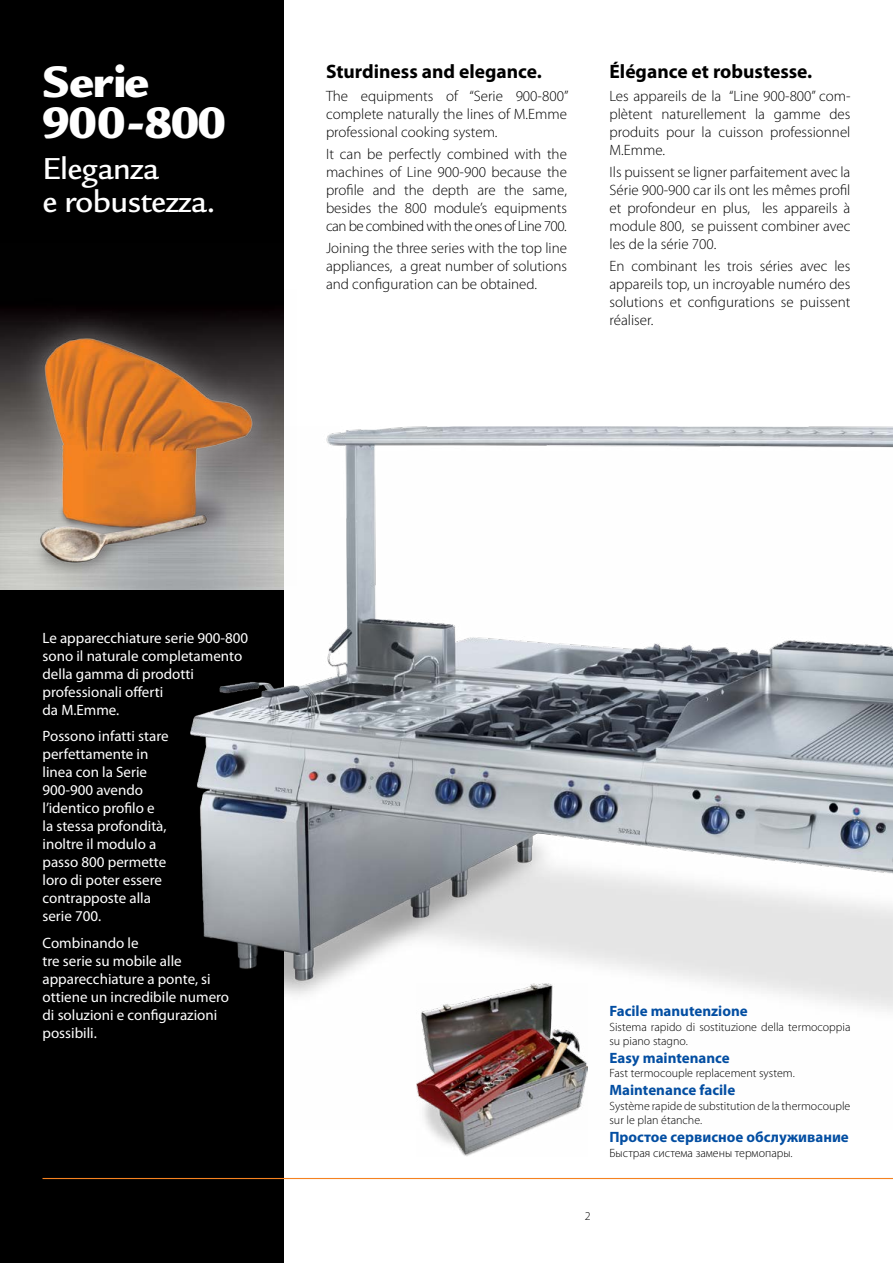
<style>
.page{position:relative;width:893px;height:1263px;background:#fff}
.page>*{position:absolute;margin:0;border:0;box-sizing:border-box;transform-origin:0 0}
.t1{font:900 48px/40.5px "Legacy Sans Std";letter-spacing:-.01em;color:#fff}
.t2{font:500 33px/33px "Legacy Sans Std";letter-spacing:-.02em;color:#fff}
.t3{font:700 19.5px "Myriad Pro";color:#000}
.t4{font:300 15px/18px "Myriad Pro";color:#000;text-align:justify}
.t5{font:15px/18px "Myriad Pro";color:#fff}
.t6{font:700 15px "Myriad Pro";color:#034ea2}
.t7{font:300 12px/14.4px "Myriad Pro";color:#000}
</style>
<div class="page">
<div style="left:0;top:0;width:283px;height:1263px;background:#000"></div>
<hr style="left:43px;top:1178px;width:850px;height:1px;background:#f58220">
<img style="left:0;top:586px;width:191px;height:3px">
<img style="left:0;top:289px;width:284px;height:297px">
<img style="left:191px;top:427px;width:702px;height:702px">
<img style="left:417px;top:983px;width:170px;height:173px">
<h1 class="t1" style="left:43px;top:61px;width:184px">Serie<br>900-800</h1>
<h2 class="t2" style="left:43px;top:152px;width:175px">Eleganza<br>e robustezza.</h2>
<h3 class="t3" style="left:326px;top:59px;width:217px">Sturdiness and elegance.</h3>
<p class="t4" style="left:326px;top:87px;width:244px">The equipments of “Serie 900-800” complete naturally the lines of M.Emme professional cooking system.</p>
<p class="t4" style="left:326px;top:145px;width:242px">It can be perfectly combined with the machines of Line 900-900 because the profile and the depth are the same, besides the 800 module’s equipments can be combined with the ones of Line 700.</p>
<p class="t4" style="left:326px;top:239px;width:242px">Joining the three series with the top line appliances, a great number of solutions and configuration can be obtained.</p>
<h3 class="t3" style="left:609px;top:59px;width:204px">Élégance et robustesse.</h3>
<p class="t4" style="left:609px;top:87px;width:242px">Les appareils de la “Line 900-800” com&shy;plètent naturellement la gamme des produits pour la cuisson professionnel M.Emme.</p>
<p class="t4" style="left:609px;top:163px;width:242px">Ils puissent se ligner parfaitement avec la Série 900-900 car ils ont les mêmes profil et profondeur en plus, les appareils à module 800, se puissent combiner avec les de la série 700.</p>
<p class="t4" style="left:609px;top:257px;width:242px">En combinant les trois séries avec les appareils top, un incroyable numéro des solutions et configurations se puissent réaliser.</p>
<p class="t5" style="left:43px;top:628px;width:207px">Le apparecchiature serie 900-800 sono il naturale completamento della gamma di prodotti professionali offerti<br>da M.Emme.</p>
<p class="t5" style="left:43px;top:727px;width:128px">Possono infatti stare perfettamente in linea con la Serie<br>900-900 avendo l’identico profilo e la stessa profondità, inoltre il modulo a passo 800 permette loro di poter essere contrapposte alla serie 700.</p>
<p class="t5" style="left:43px;top:933px;width:188px">Combinando le<br>tre serie su mobile alle apparecchiature a ponte, si ottiene un incredibile numero di soluzioni e configurazioni possibili.</p>
<p class="t6" style="left:609px;top:1001px;width:140px">Facile manutenzione</p>
<p class="t7" style="left:609px;top:1019px;width:242px">Sistema rapido di sostituzione della termocoppia su piano stagno.</p>
<p class="t6" style="left:609px;top:1048px;width:122px">Easy maintenance</p>
<p class="t7" style="left:609px;top:1066px;width:187px">Fast termocouple replacement system.</p>
<p class="t6" style="left:609px;top:1081px;width:127px">Maintenance facile</p>
<p class="t7" style="left:609px;top:1098px;width:242px">Système rapide de substitution de la thermocouple sur le plan étanche.</p>
<p class="t6" style="left:609px;top:1127px;width:241px">Простое сервисное обслуживание</p>
<p class="t7" style="left:609px;top:1145px;width:185px">Быстрая система замены термопары.</p>
<p class="t7" style="left:585px;top:1209px;width:7px">2</p>
</div>
